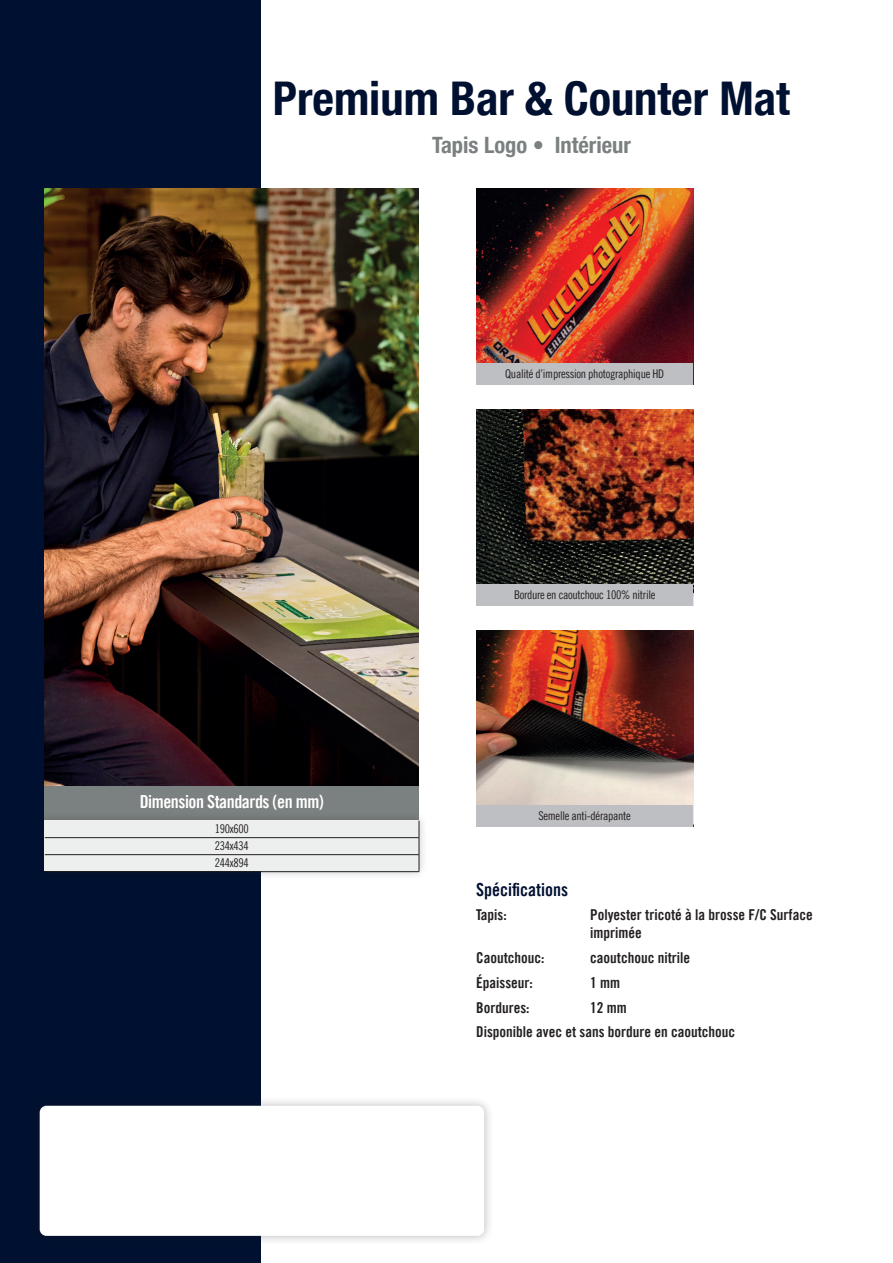
<style>
.page{position:relative;width:893px;height:1263px;background:#fff}
.page>*{position:absolute;margin:0;border:0;box-sizing:border-box;transform-origin:0 0}
.t1{font:700 condensed 46.5px "Helvetica Neue LT Pro";color:#001030}
.t2{font:700 condensed 22.5px "Helvetica Neue LT Pro";color:#7b8080}
.t3{font:18px "Trade Gothic LT Pro Bd Cn 20";letter-spacing:-.025em;color:#fff}
.t4{font:18px "Trade Gothic LT Pro Bd Cn 20";color:#001030}
.t5{font:15px/18px "Trade Gothic LT Pro Bd Cn 20";color:#231f20}
.t6{font:12px/17.1px "Trade Gothic LT Pro Cn 18";letter-spacing:-.025em;color:#231f20;text-align:justify}
</style>
<div class="page">
<div style="left:0;top:0;width:261px;height:1263px;background:#001030"></div>
<div style="left:30px;top:1096px;width:464px;height:149px;background:#231f20;opacity:.3"></div>
<div style="left:40px;top:1106px;width:444px;height:130px;background:#fff;border-radius:7px"></div>
<div style="left:45px;top:779px;width:374px;height:46px;background:#7b8080"></div>
<div style="left:35px;top:811px;width:393px;height:69px;background:#231f20;opacity:.3"></div>
<div style="left:45px;top:821px;width:374px;height:50px;background:#edeeee"></div>
<svg style="left:419px;top:821px;width:1px;height:50px"></svg>
<hr style="left:45px;top:837px;width:374px;height:1px;background:#231f20">
<hr style="left:45px;top:854px;width:374px;height:1px;background:#231f20">
<hr style="left:45px;top:871px;width:374px;height:1px;background:#231f20">
<img style="left:476px;top:189px;width:217px;height:174px">
<div style="left:476px;top:363px;width:217px;height:21px;background:#bebfc2"></div>
<img style="left:476px;top:410px;width:217px;height:174px">
<div style="left:476px;top:584px;width:217px;height:21px;background:#bebfc2"></div>
<img style="left:476px;top:631px;width:217px;height:174px">
<div style="left:476px;top:805px;width:217px;height:21px;background:#bebfc2"></div>
<img style="left:45px;top:189px;width:374px;height:597px">
<h1 class="t1" style="left:273px;top:70px;width:519px">Premium Bar &amp; Counter Mat</h1>
<h2 class="t2" style="left:432px;top:132px;width:200px">Tapis Logo • Intérieur</h2>
<p class="t6" style="left:505px;top:365px;width:160px">Qualité d’impression photographique HD</p>
<p class="t3" style="left:140px;top:790px;width:186px">Dimension Standards (en mm)</p>
<p class="t6" style="left:215px;top:820px;width:36px">190x600<br>234x434<br>244x894</p>
<p class="t6" style="left:514px;top:586px;width:143px">Bordure en caoutchouc 100% nitrile</p>
<p class="t6" style="left:538px;top:807px;width:94px">Semelle anti-dérapante</p>
<p class="t4" style="left:476px;top:878px;width:93px">Spécifications</p>
<p class="t5" style="left:476px;top:906px;width:32px">Tapis:</p>
<p class="t5" style="left:590px;top:906px;width:224px">Polyester tricoté à la brosse F/C Surface imprimée</p>
<p class="t5" style="left:476px;top:949px;width:70px">Caoutchouc:</p>
<p class="t5" style="left:590px;top:949px;width:101px">caoutchouc nitrile</p>
<p class="t5" style="left:476px;top:973px;width:58px">Épaisseur:</p>
<p class="t5" style="left:590px;top:973px;width:31px">1 mm</p>
<p class="t5" style="left:476px;top:998px;width:55px">Bordures:</p>
<p class="t5" style="left:476px;top:995px;width:260px;line-height:24.8px;text-align:center">12 mm<br>Disponible avec et sans bordure en caoutchouc</p>
</div>
